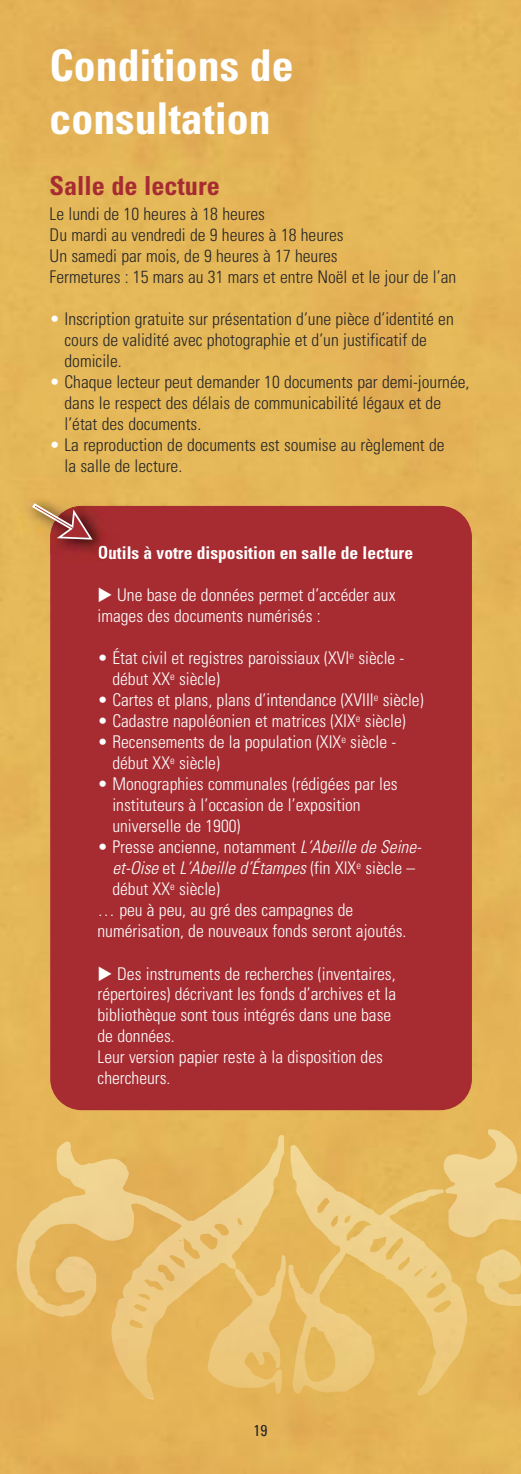
<style>
.page{position:relative;width:521px;height:1474px;background:#fff}
.page>*{position:absolute;margin:0;border:0;box-sizing:border-box;transform-origin:0 0}
.t1{font:700 condensed 43.75px/52.5px "Univers";color:#fff}
.t2{font:700 condensed 26.25px "Univers";color:#a62c32}
.t3{font:300 condensed 17.5px/20.8px "Univers";color:#fff}
.t4{font:300 condensed 17.5px/21px "Univers";color:#272627}
.t5{font:italic 300 condensed 17.5px "Univers";letter-spacing:.005em;color:#fff}
.t6{font:700 condensed 17.5px "Univers";color:#fff}
.t7{font:condensed 15.75px "Univers";color:#272627}
.s1{color:#fff}
.s2{font-style:italic}
.s3{font-style:normal}
</style>
<div class="page">
<img style="left:0;top:0;width:521px;height:1473px">
<img style="left:17px;top:1203px;width:164px;height:196px">
<div style="left:50px;top:506px;width:422px;height:604px;background:#a62c32;border-radius:31px"></div>
<div style="left:9px;top:474px;width:87px;height:80px;background:#e5b557"></div>
<img style="left:50px;top:506px;width:51px;height:74px">
<img style="left:99px;top:545px;width:13px;height:16px">
<svg style="left:32px;top:503px;width:61px;height:36px"></svg>
<h1 class="t1" style="left:50px;top:43px;width:245px">Conditions de consultation</h1>
<h2 class="t2" style="left:50px;top:176px;width:172px">Salle de lecture</h2>
<p class="t4" style="left:50px;top:205px;width:408px">Le lundi de 10 heures à 18 heures<br>Du mardi au vendredi de 9 heures à 18 heures<br>Un samedi par mois, de 9 heures à 17 heures<br>Fermetures : 15 mars au 31 mars et entre Noël et le jour de l’an</p>
<p class="t4" style="left:64px;top:310px;width:391px;text-indent:-15px"><span class="s1">•</span> Inscription gratuite sur présentation d’une pièce d’identité en cours de validité avec photographie et d’un justificatif de domicile.</p>
<p class="t4" style="left:64px;top:373px;width:406px;text-indent:-15px"><span class="s1">•</span> Chaque lecteur peut demander 10 documents par demi-journée, dans le respect des délais de communicabilité légaux et de l’état des documents.</p>
<p class="t4" style="left:64px;top:436px;width:382px;text-indent:-15px"><span class="s1">•</span> La reproduction de documents est soumise au règlement de la salle de lecture.</p>
<p class="t6" style="left:98px;top:546px;width:317px">Outils à votre disposition en salle de lecture</p>
<p class="t3" style="left:98px;top:586px;width:299px;line-height:20.3px">◆ Une base de données permet d’accéder aux images des documents numérisés :</p>
<p class="t3" style="left:112px;top:648px;width:294px;text-indent:-15px">• État civil et registres paroissiaux (XVI<sup>e</sup> siècle - début XX<sup>e</sup> siècle)</p>
<p class="t3" style="left:98px;top:690px;width:327px">• Cartes et plans, plans d’intendance (XVIII<sup>e</sup> siècle)</p>
<p class="t3" style="left:98px;top:711px;width:310px">• Cadastre napoléonien et matrices (XIX<sup>e</sup> siècle)</p>
<p class="t3" style="left:112px;top:732px;width:285px;text-indent:-15px">• Recensements de la population (XIX<sup>e</sup> siècle - début XX<sup>e</sup> siècle)</p>
<p class="t3" style="left:112px;top:774px;width:287px;text-indent:-15px">• Monographies communales (rédigées par les instituteurs à l’occasion de l’exposition universelle de 1900)</p>
<p class="t3" style="left:98px;top:837px;width:324px">• Presse ancienne, notamment <span class="s2">L’Abeille de Seine-</span></p>
<p class="t5" style="left:112px;top:861px;width:304px">et-Oise <span class="s3">et</span> L’Abeille d’Étampes <span class="s3">(fin XIX</span><sup>e</sup> <span class="s3">siècle –</span></p>
<p class="t3" style="left:112px;top:879px;width:109px">début XX<sup>e</sup> siècle)</p>
<p class="t3" style="left:98px;top:900px;width:257px">… peu à peu, au gré des campagnes de</p>
<p class="t3" style="left:98px;top:921px;width:310px">numérisation, de nouveaux fonds seront ajoutés.</p>
<p class="t3" style="left:98px;top:964px;width:300px">◆ Des instruments de recherches (inventaires, répertoires) décrivant les fonds d’archives et la bibliothèque sont tous intégrés dans une base de données.<br>Leur version papier reste à la disposition des chercheurs.</p>
<p class="t7" style="left:253px;top:1424px;width:15px">19</p>
</div>
